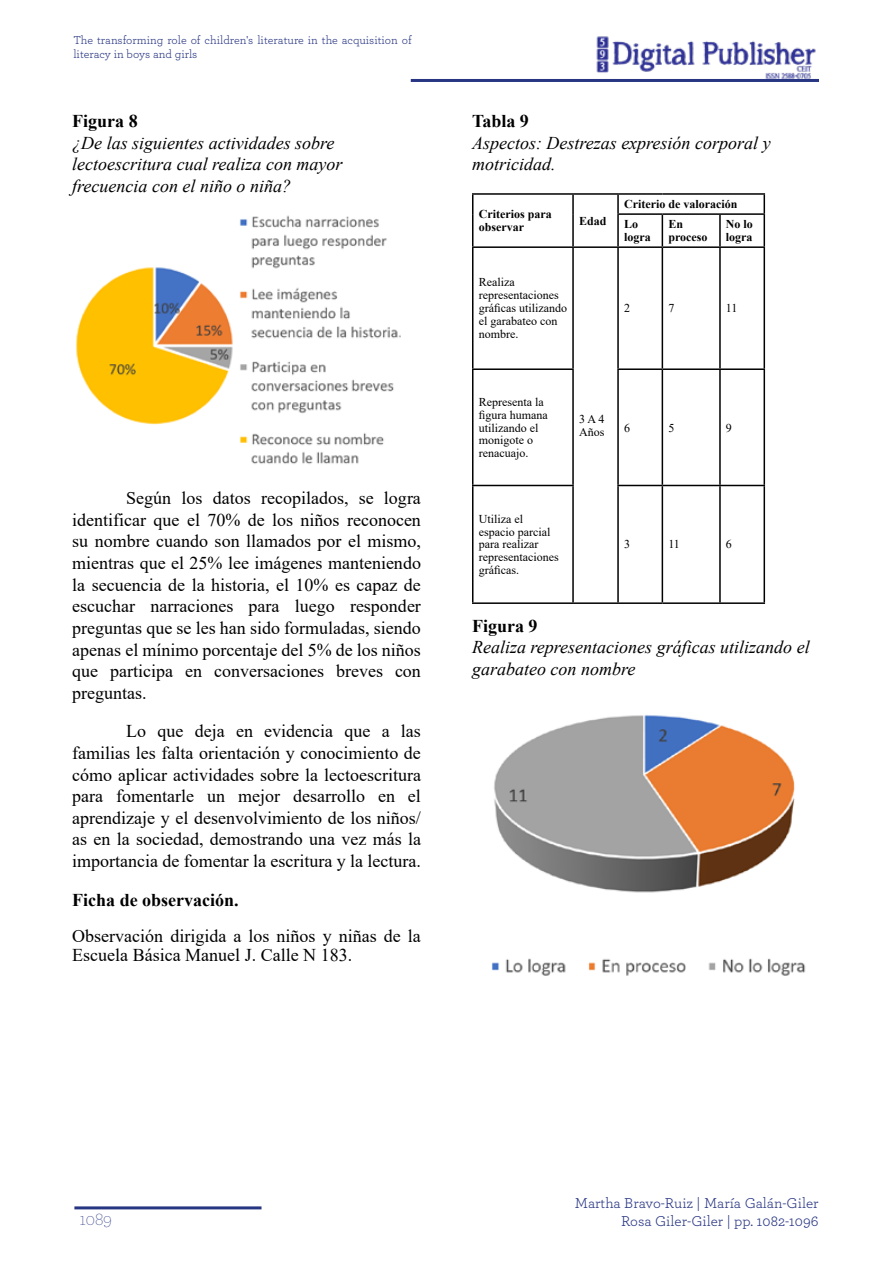
<style>
.page{position:relative;width:893px;height:1263px;background:#fff}
.page>*{position:absolute;margin:0;border:0;box-sizing:border-box;transform-origin:0 0}
.t1{font:18px/21.6px "Times New Roman";color:#000;text-align:justify}
.t2{font:italic 18px/21.6px "Times New Roman";color:#000}
.t3{font:700 18px "Times New Roman";color:#000}
.t4{font:200 18px "Archer";color:#283583}
.t5{font:15px/18px "Archer";color:#283583;text-align:right}
.t6{font:12px/12.9px "Times New Roman";color:#000}
.t7{font:12px/14.4px "Archer";color:#283583}
.t8{font:700 12px/12.9px "Times New Roman";color:#000}
</style>
<div class="page">
<hr style="left:411px;top:79px;width:408px;height:3px;background:#283583">
<img style="left:596px;top:36px;width:220px;height:43px">
<hr style="left:74px;top:1206px;width:187px;height:3px;background:#283583">
<img style="left:76px;top:215px;width:325px;height:249px">
<hr style="left:472px;top:193px;width:101px;height:2px;background:#000">
<svg style="left:472px;top:195px;width:1px;height:19px"></svg>
<hr style="left:573px;top:193px;width:45px;height:2px;background:#000">
<svg style="left:572px;top:195px;width:2px;height:19px"></svg>
<hr style="left:618px;top:193px;width:44px;height:2px;background:#000">
<svg style="left:617px;top:195px;width:2px;height:18px"></svg>
<hr style="left:662px;top:193px;width:58px;height:2px;background:#000">
<hr style="left:720px;top:193px;width:45px;height:2px;background:#000">
<svg style="left:763px;top:195px;width:2px;height:18px"></svg>
<hr style="left:472px;top:214px;width:1px;height:32px;background:#000">
<hr style="left:572px;top:214px;width:2px;height:32px;background:#000">
<hr style="left:617px;top:213px;width:45px;height:2px;background:#000">
<hr style="left:617px;top:215px;width:2px;height:31px;background:#000">
<hr style="left:662px;top:213px;width:58px;height:2px;background:#000">
<hr style="left:662px;top:215px;width:1px;height:31px;background:#000">
<hr style="left:720px;top:213px;width:45px;height:2px;background:#000">
<hr style="left:719px;top:215px;width:2px;height:31px;background:#000">
<hr style="left:763px;top:215px;width:2px;height:31px;background:#000">
<hr style="left:472px;top:246px;width:101px;height:2px;background:#000">
<hr style="left:472px;top:248px;width:1px;height:120px;background:#000">
<hr style="left:573px;top:246px;width:45px;height:2px;background:#000">
<hr style="left:572px;top:248px;width:2px;height:120px;background:#000">
<hr style="left:618px;top:246px;width:44px;height:2px;background:#000">
<hr style="left:617px;top:248px;width:2px;height:120px;background:#000">
<hr style="left:662px;top:246px;width:58px;height:2px;background:#000">
<hr style="left:662px;top:248px;width:1px;height:120px;background:#000">
<hr style="left:720px;top:246px;width:45px;height:2px;background:#000">
<hr style="left:719px;top:248px;width:2px;height:120px;background:#000">
<hr style="left:763px;top:248px;width:2px;height:120px;background:#000">
<hr style="left:472px;top:368px;width:102px;height:2px;background:#000">
<hr style="left:472px;top:370px;width:1px;height:115px;background:#000">
<hr style="left:572px;top:370px;width:2px;height:115px;background:#000">
<hr style="left:617px;top:368px;width:45px;height:2px;background:#000">
<hr style="left:617px;top:370px;width:2px;height:115px;background:#000">
<hr style="left:662px;top:368px;width:58px;height:2px;background:#000">
<hr style="left:662px;top:370px;width:1px;height:115px;background:#000">
<hr style="left:720px;top:368px;width:45px;height:2px;background:#000">
<hr style="left:719px;top:370px;width:2px;height:115px;background:#000">
<hr style="left:763px;top:370px;width:2px;height:115px;background:#000">
<hr style="left:472px;top:485px;width:102px;height:1px;background:#000">
<hr style="left:472px;top:486px;width:1px;height:116px;background:#000">
<hr style="left:572px;top:486px;width:2px;height:116px;background:#000">
<hr style="left:617px;top:485px;width:45px;height:1px;background:#000">
<hr style="left:617px;top:486px;width:2px;height:116px;background:#000">
<hr style="left:662px;top:485px;width:58px;height:1px;background:#000">
<hr style="left:662px;top:486px;width:1px;height:116px;background:#000">
<hr style="left:720px;top:485px;width:45px;height:1px;background:#000">
<hr style="left:719px;top:486px;width:2px;height:116px;background:#000">
<hr style="left:763px;top:486px;width:2px;height:116px;background:#000">
<hr style="left:472px;top:602px;width:101px;height:2px;background:#000">
<hr style="left:573px;top:602px;width:45px;height:2px;background:#000">
<hr style="left:618px;top:602px;width:44px;height:2px;background:#000">
<hr style="left:662px;top:602px;width:58px;height:2px;background:#000">
<hr style="left:720px;top:602px;width:45px;height:2px;background:#000">
<img style="left:492px;top:715px;width:314px;height:261px">
<p class="t7" style="left:73px;top:32px;width:340px">The transforming role of children's literature in the acquisition of literacy in boys and girls</p>
<p class="t3" style="left:72px;top:108px;width:67px">Figura 8</p>
<p class="t2" style="left:72px;top:131px;width:272px">¿De las siguientes actividades sobre lectoescritura cual realiza con mayor frecuencia con el niño o niña?</p>
<p class="t1" style="left:72px;top:487px;width:350px;text-indent:54px">Según los datos recopilados, se logra identificar que el 70% de los niños reconocen su nombre cuando son llamados por el mismo, mientras que el 25% lee imágenes manteniendo la secuencia de la historia, el 10% es capaz de escuchar narraciones para luego responder preguntas que se les han sido formuladas, siendo apenas el mínimo porcentaje del 5% de los niños que participa en conversaciones breves con preguntas.</p>
<p class="t1" style="left:72px;top:720px;width:350px;text-indent:54px">Lo que deja en evidencia que a las familias les falta orientación y conocimiento de cómo aplicar actividades sobre la lectoescritura para fomentarle un mejor desarrollo en el aprendizaje y el desenvolvimiento de los niños/ as en la sociedad, demostrando una vez más la importancia de fomentar la escritura y la lectura.</p>
<p class="t3" style="left:72px;top:886px;width:168px">Ficha de observación.</p>
<p class="t1" style="left:72px;top:926px;width:350px;line-height:19.4px">Observación dirigida a los niños y niñas de la<br>Escuela Básica Manuel J. Calle N 183.</p>
<p class="t3" style="left:472px;top:108px;width:58px">Tabla 9</p>
<p class="t2" style="left:472px;top:131px;width:300px">Aspectos: Destrezas expresión corporal y motricidad.</p>
<p class="t8" style="left:479px;top:207px;width:74px">Criterios para observar</p>
<p class="t8" style="left:579px;top:214px;width:29px">Edad</p>
<p class="t8" style="left:624px;top:194px;width:115px;line-height:20.1px">Criterio de valoración<br>Lo</p>
<p class="t8" style="left:624px;top:230px;width:28px">logra</p>
<p class="t8" style="left:668px;top:217px;width:41px">En proceso</p>
<p class="t8" style="left:726px;top:217px;width:28px">No lo logra</p>
<p class="t6" style="left:479px;top:276px;width:90px">Realiza representaciones gráficas utilizando el garabateo con nombre.</p>
<p class="t6" style="left:624px;top:301px;width:7px">2</p>
<p class="t6" style="left:668px;top:301px;width:7px">7</p>
<p class="t6" style="left:726px;top:301px;width:13px">11</p>
<p class="t6" style="left:479px;top:395px;width:70px">Representa la figura humana utilizando el monigote o renacuajo.</p>
<p class="t6" style="left:579px;top:412px;width:27px">3 A 4<br>Años</p>
<p class="t6" style="left:624px;top:421px;width:7px">6</p>
<p class="t6" style="left:668px;top:421px;width:7px">5</p>
<p class="t6" style="left:726px;top:421px;width:7px">9</p>
<p class="t6" style="left:479px;top:512px;width:81px">Utiliza el espacio parcial para realizar representaciones gráficas.</p>
<p class="t6" style="left:624px;top:538px;width:7px">3</p>
<p class="t6" style="left:668px;top:538px;width:13px">11</p>
<p class="t6" style="left:726px;top:538px;width:7px">6</p>
<p class="t3" style="left:472px;top:612px;width:67px">Figura 9</p>
<p class="t2" style="left:472px;top:636px;width:339px">Realiza representaciones gráficas utilizando el garabateo con nombre</p>
<p class="t4" style="left:79px;top:1208px;width:34px">1089</p>
<p class="t5" style="left:575px;top:1193px;width:245px">Martha Bravo-Ruiz | María Galán-Giler<br>Rosa Giler-Giler | pp. 1082-1096</p>
</div>
